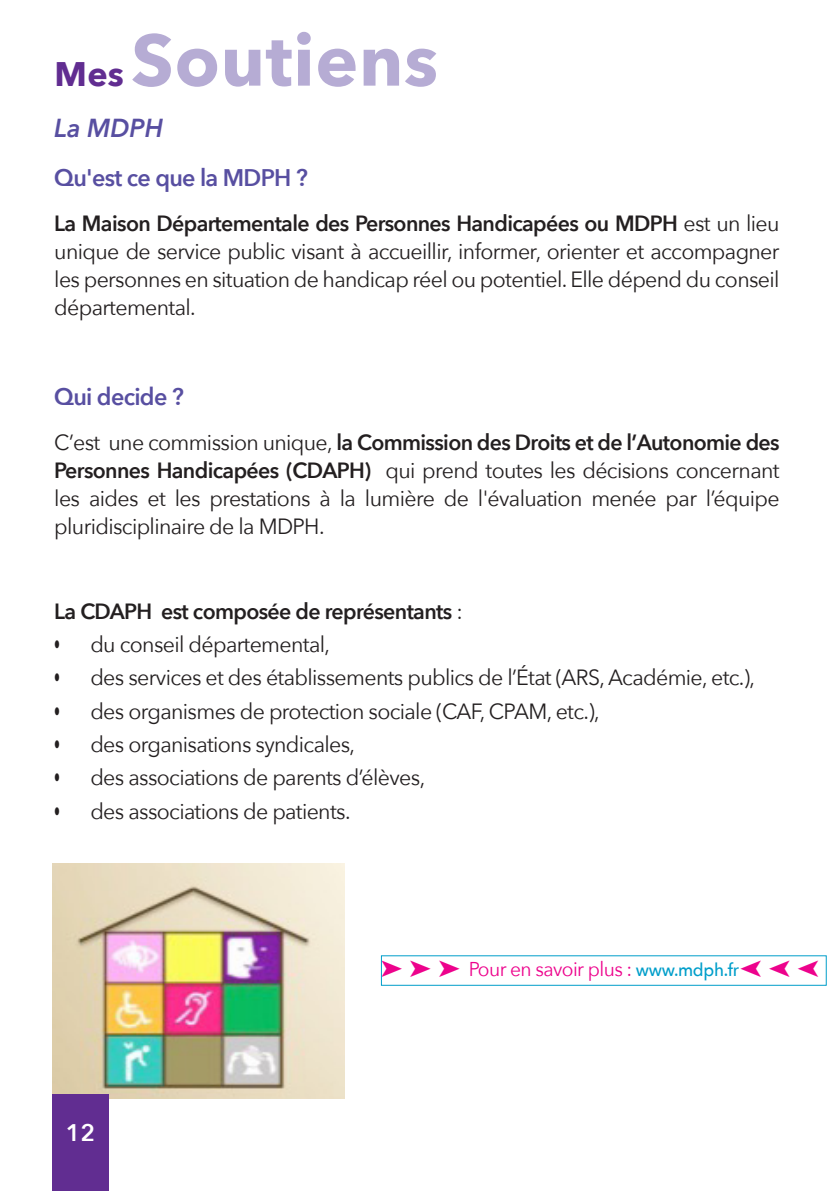
<style>
.page{position:relative;width:840px;height:1191px;background:#fff}
.page>*{position:absolute;margin:0;border:0;box-sizing:border-box;transform-origin:0 0}
.t1{font:700 72px "Avenir Next";letter-spacing:.01em;color:#b6acd4}
.t2{font:italic 600 26px "Avenir Next";color:#584fa1}
.Style_de_paragraphe{font:600 24px "Avenir Next";letter-spacing:-.03em;color:#584fa1}
.t3{font:24px "Zapf Dingbats ITC";color:#ed028c}
.t4{font:600 24px "Avenir Next";color:#fff}
.Style_de_paragraphe-2{font:22px/28px "Avenir Next";letter-spacing:-.03em;color:#231f20;text-align:justify}
.Style_de_paragraphe-3{font:22px "Avenir Next";letter-spacing:-.03em;color:#231f20;scale:.54 1}
.Style_de_paragraphe-4{font:600 22px "Avenir Next";letter-spacing:-.03em;color:#231f20}
.t5{font:20px "Avenir Next";letter-spacing:-.03em;color:#ed028c;scale:.96 1}
.s1{font-size:34px;color:#612d91}
.s2{font-weight:600}
.s3{font-weight:400}
.s4{font-weight:500;font-size:18px;color:#009eca}
</style>
<div class="page">
<img style="left:52px;top:863px;width:293px;height:235px">
<div style="left:52px;top:1094px;width:57px;height:97px;background:#612d91"></div>
<p class="t1" style="left:54px;top:-2px;width:385px"><span class="s1">Mes</span> Soutiens</p>
<p class="t2" style="left:54px;top:105px;width:110px">La MDPH</p>
<p class="Style_de_paragraphe" style="left:54px;top:157px;width:255px">Qu'est ce que la MDPH ?</p>
<p class="Style_de_paragraphe-2" style="left:54px;top:209px;width:726px"><span class="s2">La Maison Départementale des Personnes Handicapées ou MDPH</span> est un lieu unique de service public visant à accueillir, informer, orienter et accompagner les personnes en situation de handicap réel ou potentiel. Elle dépend du conseil départemental.</p>
<p class="Style_de_paragraphe" style="left:54px;top:376px;width:131px">Qui decide ?</p>
<p class="Style_de_paragraphe-2" style="left:54px;top:428px;width:726px">C’est une commission unique, <span class="s2">la Commission des Droits et de l’Autonomie des Personnes Handicapées (CDAPH)</span> qui prend toutes les décisions concernant les aides et les prestations à la lumière de l'évaluation menée par l’équipe pluridisciplinaire de la MDPH.</p>
<p class="Style_de_paragraphe-4" style="left:54px;top:592px;width:410px">La CDAPH est composée de représentants <span class="s3">:</span></p>
<p class="Style_de_paragraphe-3" style="left:54px;top:626px;width:512px">• du conseil départemental,</p>
<p class="Style_de_paragraphe-3" style="left:54px;top:659px;width:1298px">• des services et des établissements publics de l’État (ARS, Académie, etc.),</p>
<p class="Style_de_paragraphe-3" style="left:54px;top:692px;width:1010px">• des organismes de protection sociale (CAF, CPAM, etc.),</p>
<p class="Style_de_paragraphe-3" style="left:54px;top:726px;width:558px">• des organisations syndicales,</p>
<p class="Style_de_paragraphe-3" style="left:54px;top:759px;width:688px">• des associations de parents d’élèves,</p>
<p class="Style_de_paragraphe-3" style="left:54px;top:792px;width:550px">• des associations de patients.</p>
<p class="t4" style="left:66px;top:1112px;width:31px">12</p>
<p class="t3" style="left:381px;top:957px;width:81px">➤ ➤ ➤</p>
<p class="t5" style="left:468px;top:952px;width:283px">Pour en savoir plus : <span class="s4">www.mdph.fr</span></p>
</div>
